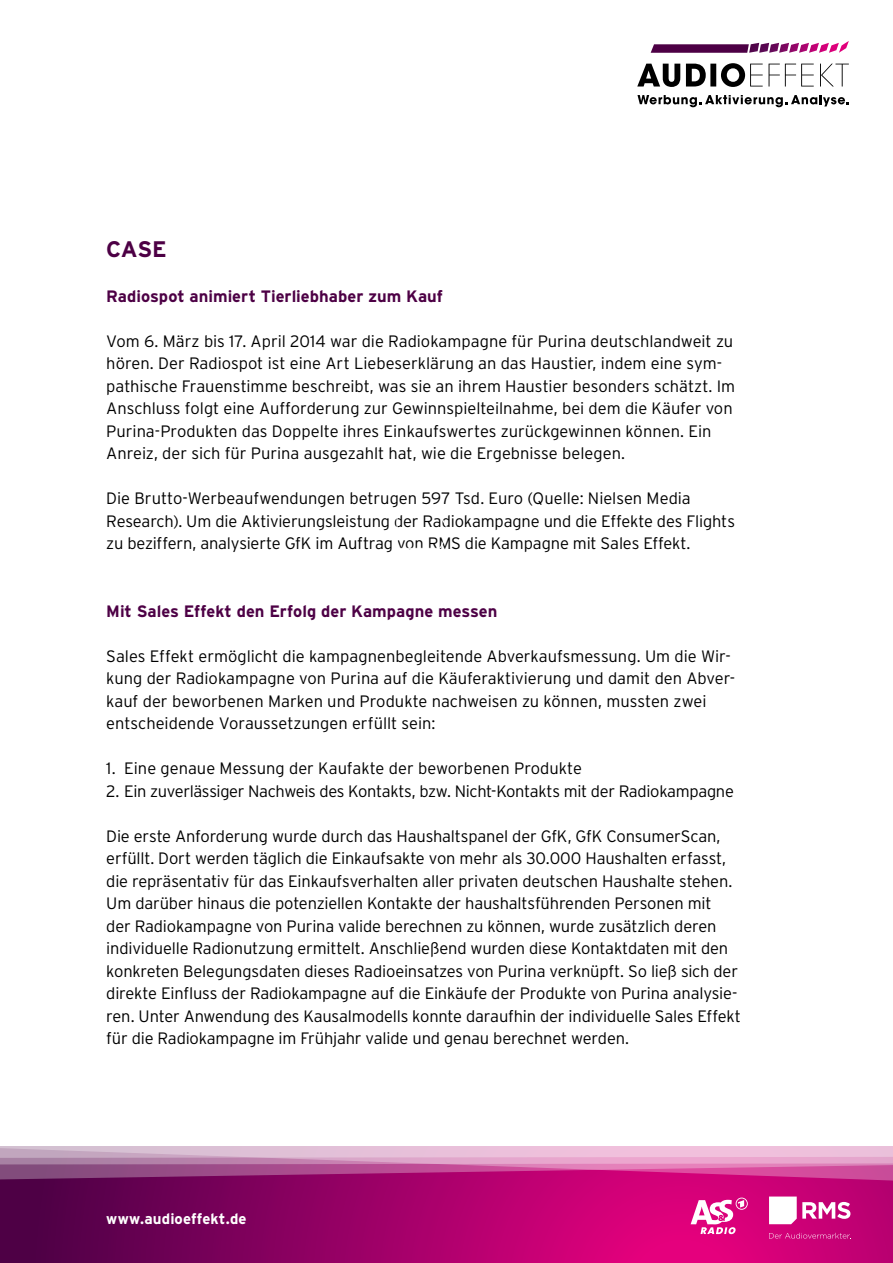
<style>
.page{position:relative;width:893px;height:1263px;background:#fff}
.page>*{position:absolute;margin:0;border:0;box-sizing:border-box;transform-origin:0 0}
.t1{font:700 22.5px "Interstate";color:#4d0045}
.t2{font:300 16.5px/22.5px "Interstate";letter-spacing:-.01em;color:#000}
.t3{font:700 16.5px "Interstate";color:#4d0045}
.t4{font:700 15px "Interstate";color:#fff}
</style>
<div class="page">
<svg style="left:0;top:1188px;width:893px;height:75px;background:#9f0066"></svg>
<svg style="left:0;top:1164px;width:893px;height:24px;background:#ac267c"></svg>
<svg style="left:0;top:1146px;width:893px;height:18px;background:#ddaecd"></svg>
<svg style="left:651px;top:41px;width:198px;height:12px"></svg>
<svg style="left:637px;top:63px;width:212px;height:24px"></svg>
<svg style="left:637px;top:95px;width:212px;height:12px"></svg>
<svg style="left:691px;top:1197px;width:57px;height:37px"></svg>
<svg style="left:769px;top:1196px;width:81px;height:28px"></svg>
<svg style="left:769px;top:1233px;width:82px;height:6px"></svg>
<div style="left:435px;top:528px;width:7px;height:7px;border:1px solid #fff;border-radius:50%"></div>
<h1 class="t1" style="left:106px;top:235px;width:62px">Case</h1>
<p class="t3" style="left:106px;top:286px;width:338px">Radiospot animiert Tierliebhaber zum Kauf</p>
<p class="t2" style="left:106px;top:329px;width:630px">Vom 6. März bis 17. April 2014 war die Radiokampagne für Purina deutschlandweit zu hören. Der Radiospot ist eine Art Liebeserklärung an das Haustier, indem eine sym&shy;pathische Frauenstimme beschreibt, was sie an ihrem Haustier besonders schätzt. Im Anschluss folgt eine Aufforderung zur Gewinnspielteilnahme, bei dem die Käufer von Purina-Produkten das Doppelte ihres Einkaufswertes zurückgewinnen können. Ein Anreiz, der sich für Purina ausgezahlt hat, wie die Ergebnisse belegen.</p>
<p class="t2" style="left:106px;top:487px;width:630px">Die Brutto-Werbeaufwendungen betrugen 597 Tsd. Euro (Quelle: Nielsen Media<br>Research). Um die Aktivierungsleistung der Radiokampagne und die Effekte des Flights zu beziffern, analysierte GfK im Auftrag von RMS die Kampagne mit Sales Effekt.</p>
<p class="t3" style="left:106px;top:601px;width:393px">Mit Sales Effekt den Erfolg der Kampagne messen</p>
<p class="t2" style="left:106px;top:644px;width:629px">Sales Effekt ermöglicht die kampagnenbegleitende Abverkaufsmessung. Um die Wir&shy;kung der Radiokampagne von Purina auf die Käuferaktivierung und damit den Abver&shy;kauf der beworbenen Marken und Produkte nachweisen zu können, mussten zwei entscheidende Voraussetzungen erfüllt sein:</p>
<p class="t2" style="left:106px;top:757px;width:477px">1. Eine genaue Messung der Kaufakte der beworbenen Produkte</p>
<p class="t2" style="left:106px;top:779px;width:629px">2. Ein zuverlässiger Nachweis des Kontakts, bzw. Nicht-Kontakts mit der Radiokampagne</p>
<p class="t2" style="left:106px;top:824px;width:636px">Die erste Anforderung wurde durch das Haushaltspanel der GfK, GfK ConsumerScan, erfüllt. Dort werden täglich die Einkaufsakte von mehr als 30.000 Haushalten erfasst, die repräsentativ für das Einkaufsverhalten aller privaten deutschen Haushalte stehen.<br>Um darüber hinaus die potenziellen Kontakte der haushaltsführenden Personen mit<br>der Radiokampagne von Purina valide berechnen zu können, wurde zusätzlich deren individuelle Radionutzung ermittelt. Anschließend wurden diese Kontaktdaten mit den konkreten Belegungsdaten dieses Radioeinsatzes von Purina verknüpft. So ließ sich der direkte Einfluss der Radiokampagne auf die Einkäufe der Produkte von Purina analysie&shy;ren. Unter Anwendung des Kausalmodells konnte daraufhin der individuelle Sales Effekt für die Radiokampagne im Frühjahr valide und genau berechnet werden.</p>
<p class="t4" style="left:106px;top:1209px;width:142px">www.audioeffekt.de</p>
</div>
